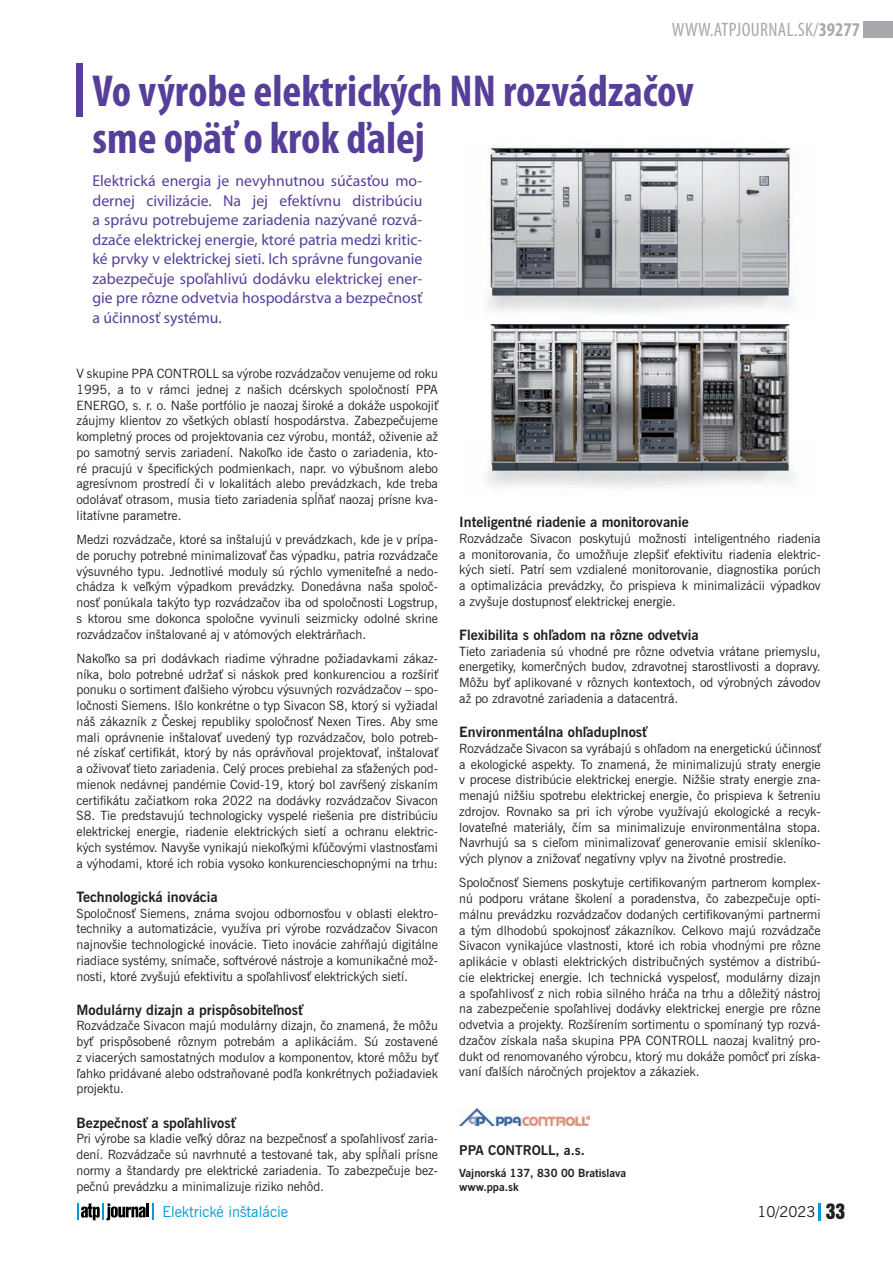
<style>
.page{position:relative;width:893px;height:1263px;background:#fff}
.page>*{position:absolute;margin:0;border:0;box-sizing:border-box;transform-origin:0 0}
.t1{font:700 condensed 45px/46.5px "Myriad Pro";color:#573e99}
.t2{font:condensed 19.5px "Myriad Pro";letter-spacing:.02em;color:#a8a9ad}
.t3{font:15.75px/19.5px "Myriad Pro";color:#573e99;text-align:justify}
.t4{font:15px "News Gothic AT";color:#009ada}
.t5{font:15px "News Gothic AT";color:#231f20}
.t6{font:700 14.25px "News Gothic AT";color:#231f20}
.t7{font:700 13.5px "News Gothic AT";color:#231f20}
.t8{font:12.75px/15.8px "News Gothic AT";color:#231f20;text-align:justify}
.t9{font:700 11.25px/13.5px "News Gothic AT";color:#231f20}
.s1{font-weight:700}
.s2{font-family:"Swiss 921 AT Regular A";font-size:19.5px}
</style>
<div class="page">
<svg style="left:819px;top:1203px;width:2px;height:17px"></svg>
<svg style="left:152px;top:1203px;width:2px;height:17px"></svg>
<svg style="left:77px;top:1203px;width:69px;height:17px"></svg>
<hr style="left:146px;top:1203px;width:3px;height:14px;background:#000">
<img style="left:487px;top:146px;width:309px;height:168px">
<img style="left:487px;top:324px;width:309px;height:165px">
<img style="left:459px;top:1108px;width:130px;height:18px">
<div style="left:77px;top:64px;width:6px;height:53px;background:#573e99"></div>
<div style="left:864px;top:21px;width:29px;height:17px;background:#a8a9ad"></div>
<h2 class="t2" style="left:672px;top:18px;width:190px">WWW.ATPJOURNAL.SK/<span class="s1">39277</span></h2>
<h1 class="t1" style="left:92px;top:67px;width:603px">Vo výrobe elektrických NN rozvádzačov sme opäť o krok ďalej</h1>
<p class="t3" style="left:92px;top:171px;width:331px">Elektrická energia je nevyhnutnou súčasťou mo&shy;dernej civilizácie. Na jej efektívnu distribúciu a správu potrebujeme zariadenia nazývané rozvá&shy;dzače elektrickej energie, ktoré patria medzi kritic&shy;ké prvky v elektrickej sieti. Ich správne fungovanie zabezpečuje spoľahlivú dodávku elektrickej ener&shy;gie pre rôzne odvetvia hospodárstva a bezpečnosť a účinnosť systému.</p>
<p class="t8" style="left:77px;top:366px;width:363px">V skupine PPA CONTROLL sa výrobe rozvádzačov venujeme od roku 1995, a to v rámci jednej z našich dcérskych spoločností PPA ENERGO, s. r. o. Naše portfólio je naozaj široké a dokáže uspokojiť záujmy klientov zo všetkých oblastí hospodárstva. Zabezpečujeme kompletný proces od projektovania cez výrobu, montáž, oživenie až po samotný servis zariadení. Nakoľko ide často o zariadenia, kto&shy;ré pracujú v špecifických podmienkach, napr. vo výbušnom alebo agresívnom prostredí či v lokalitách alebo prevádzkach, kde treba odolávať otrasom, musia tieto zariadenia spĺňať naozaj prísne kva&shy;litatívne parametre.</p>
<p class="t8" style="left:77px;top:531px;width:363px">Medzi rozvádzače, ktoré sa inštalujú v prevádzkach, kde je v prípa&shy;de poruchy potrebné minimalizovať čas výpadku, patria rozvádzače výsuvného typu. Jednotlivé moduly sú rýchlo vymeniteľné a nedo&shy;chádza k veľkým výpadkom prevádzky. Donedávna naša spoloč&shy;nosť ponúkala takýto typ rozvádzačov iba od spoločnosti Logstrup, s ktorou sme dokonca spoločne vyvinuli seizmicky odolné skrine rozvádzačov inštalované aj v atómových elektrárňach.</p>
<p class="t8" style="left:77px;top:650px;width:363px">Nakoľko sa pri dodávkach riadime výhradne požiadavkami zákaz&shy;níka, bolo potrebné udržať si náskok pred konkurenciou a rozšíriť ponuku o sortiment ďalšieho výrobcu výsuvných rozvádzačov – spo&shy;ločnosti Siemens. Išlo konkrétne o typ Sivacon S8, ktorý si vyžiadal náš zákazník z Českej republiky spoločnosť Nexen Tires. Aby sme mali oprávnenie inštalovať uvedený typ rozvádzačov, bolo potreb&shy;né získať certifikát, ktorý by nás oprávňoval projektovať, inštalovať a oživovať tieto zariadenia. Celý proces prebiehal za sťažených pod&shy;mienok nedávnej pandémie Covid-19, ktorý bol zavŕšený získaním certifikátu začiatkom roka 2022 na dodávky rozvádzačov Sivacon S8. Tie predstavujú technologicky vyspelé riešenia pre distribúciu elektrickej energie, riadenie elektrických sietí a ochranu elektric&shy;kých systémov. Navyše vynikajú niekoľkými kľúčovými vlastnosťami a výhodami, ktoré ich robia vysoko konkurencieschopnými na trhu:</p>
<p class="t6" style="left:77px;top:888px;width:143px">Technologická inovácia</p>
<p class="t8" style="left:77px;top:905px;width:363px">Spoločnosť Siemens, známa svojou odbornosťou v oblasti elektro&shy;techniky a automatizácie, využíva pri výrobe rozvádzačov Sivacon najnovšie technologické inovácie. Tieto inovácie zahŕňajú digitálne riadiace systémy, snímače, softvérové nástroje a komunikačné mož&shy;nosti, ktoré zvyšujú efektivitu a spoľahlivosť elektrických sietí.</p>
<p class="t6" style="left:77px;top:1001px;width:228px">Modulárny dizajn a prispôsobiteľnosť</p>
<p class="t8" style="left:77px;top:1018px;width:363px">Rozvádzače Sivacon majú modulárny dizajn, čo znamená, že môžu byť prispôsobené rôznym potrebám a aplikáciám. Sú zostavené z viacerých samostatných modulov a komponentov, ktoré môžu byť ľahko pridávané alebo odstraňované podľa konkrétnych požiadaviek projektu.</p>
<p class="t6" style="left:77px;top:1114px;width:160px">Bezpečnosť a spoľahlivosť</p>
<p class="t8" style="left:77px;top:1131px;width:363px">Pri výrobe sa kladie veľký dôraz na bezpečnosť a spoľahlivosť zaria&shy;dení. Rozvádzače sú navrhnuté a testované tak, aby spĺňali prísne normy a štandardy pre elektrické zariadenia. To zabezpečuje bez&shy;pečnú prevádzku a minimalizuje riziko nehôd.</p>
<p class="t6" style="left:459px;top:513px;width:231px">Inteligentné riadenie a monitorovanie</p>
<p class="t8" style="left:459px;top:530px;width:363px">Rozvádzače Sivacon poskytujú možnosti inteligentného riadenia a monitorovania, čo umožňuje zlepšiť efektivitu riadenia elektric&shy;kých sietí. Patrí sem vzdialené monitorovanie, diagnostika porúch a optimalizácia prevádzky, čo prispieva k minimalizácii výpadkov a zvyšuje dostupnosť elektrickej energie.</p>
<p class="t6" style="left:459px;top:626px;width:241px">Flexibilita s ohľadom na rôzne odvetvia</p>
<p class="t8" style="left:459px;top:643px;width:363px">Tieto zariadenia sú vhodné pre rôzne odvetvia vrátane priemyslu, energetiky, komerčných budov, zdravotnej starostlivosti a dopravy.<br>Môžu byť aplikované v rôznych kontextoch, od výrobných závodov až po zdravotné zariadenia a datacentrá.</p>
<p class="t6" style="left:459px;top:723px;width:189px">Environmentálna ohľaduplnosť</p>
<p class="t8" style="left:459px;top:740px;width:363px">Rozvádzače Sivacon sa vyrábajú s ohľadom na energetickú účinnosť a ekologické aspekty. To znamená, že minimalizujú straty energie v procese distribúcie elektrickej energie. Nižšie straty energie zna&shy;menajú nižšiu spotrebu elektrickej energie, čo prispieva k šetreniu zdrojov. Rovnako sa pri ich výrobe využívajú ekologické a recyk&shy;lovateľné materiály, čím sa minimalizuje environmentálna stopa.<br>Navrhujú sa s cieľom minimalizovať generovanie emisií skleníko&shy;vých plynov a znižovať negatívny vplyv na životné prostredie.</p>
<p class="t8" style="left:459px;top:875px;width:363px">Spoločnosť Siemens poskytuje certifikovaným partnerom komplex&shy;nú podporu vrátane školení a poradenstva, čo zabezpečuje opti&shy;málnu prevádzku rozvádzačov dodaných certifikovanými partnermi a tým dlhodobú spokojnosť zákazníkov. Celkovo majú rozvádzače Sivacon vynikajúce vlastnosti, ktoré ich robia vhodnými pre rôzne aplikácie v oblasti elektrických distribučných systémov a distribú&shy;cie elektrickej energie. Ich technická vyspelosť, modulárny dizajn a spoľahlivosť z nich robia silného hráča na trhu a dôležitý nástroj na zabezpečenie spoľahlivej dodávky elektrickej energie pre rôzne odvetvia a projekty. Rozšírením sortimentu o spomínaný typ rozvá&shy;dzačov získala naša skupina PPA CONTROLL naozaj kvalitný pro&shy;dukt od renomovaného výrobcu, ktorý mu dokáže pomôcť pri získa&shy;vaní ďalších náročných projektov a zákaziek.</p>
<p class="t7" style="left:459px;top:1142px;width:127px">PPA CONTROLL, a.s.</p>
<p class="t9" style="left:459px;top:1166px;width:169px">Vajnorská 137, 830 00 Bratislava www.ppa.sk</p>
<p class="t4" style="left:162px;top:1202px;width:127px">Elektrické inštalácie</p>
<p class="t5" style="left:757px;top:1202px;width:89px">10/2023 <span class="s2">33</span></p>
</div>
